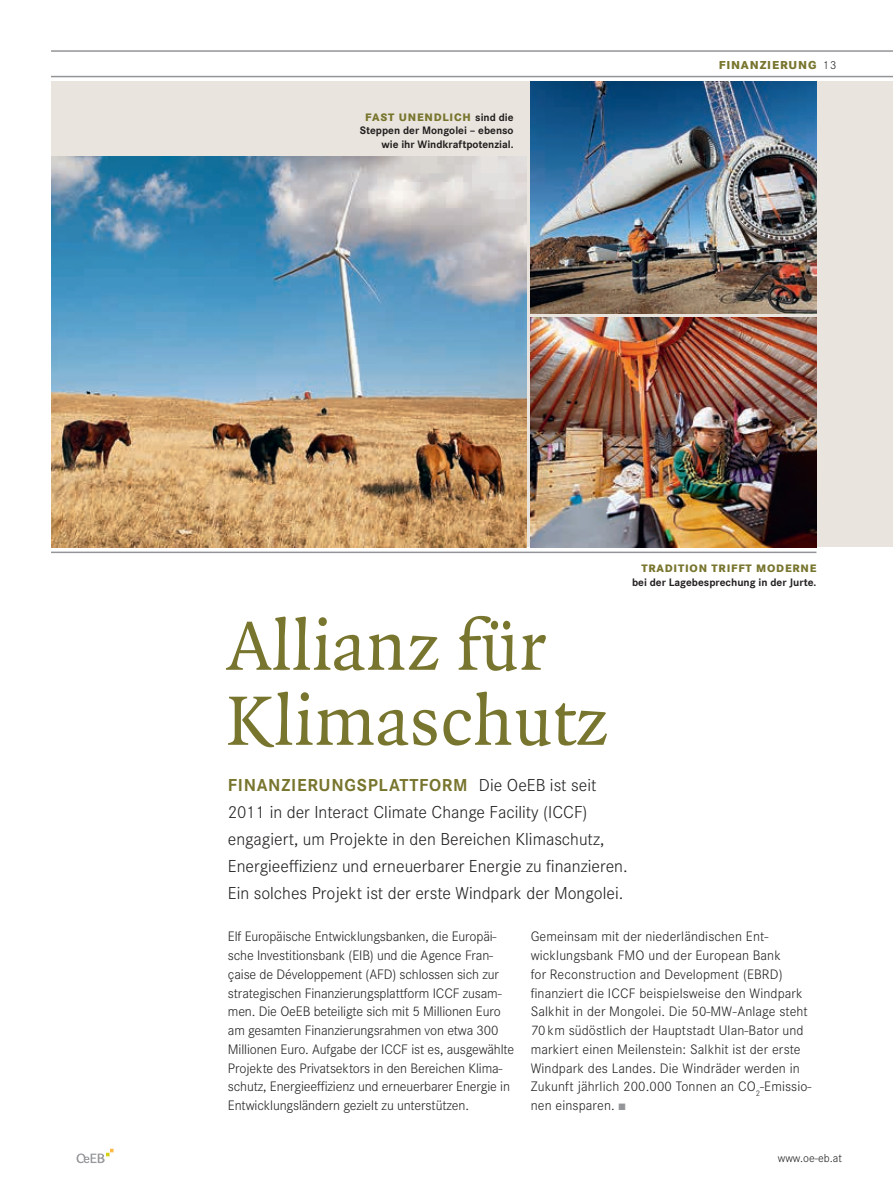
<style>
.page{position:relative;width:893px;height:1191px;background:#fff}
.page>*{position:absolute;margin:0;border:0;box-sizing:border-box;transform-origin:0 0}
.t1{font:75px/75px "Quadraat";color:#78752e}
.t2{font:300 18px/27px "Corporate S";color:#231f20}
.t3{font:700 18px "Corporate S";color:#78752e}
.t4{font:300 14.25px/18.8px "Corporate S";letter-spacing:-.01em;color:#231f20}
.t5{font:300 14.25px/18.8px "Corporate S";letter-spacing:.01em;color:#231f20}
.t6{font:800 12px "Corporate S";letter-spacing:.07em;color:#78752e}
.t7{font:300 12px "Corporate S";color:#231f20}
.t8{font:700 11.25px/13.5px "Corporate S";color:#231f20;text-align:right}
.t9{font:800 11.25px "Corporate S";letter-spacing:.07em;color:#78752e}
.s1{font-weight:800;color:#78752e}
.s2{font-weight:300;color:#231f20}
.s3{font-family:"Quadraat";font-weight:400;color:#939598}
</style>
<div class="page">
<svg style="left:77px;top:1148px;width:37px;height:15px"></svg>
<div style="left:51px;top:82px;width:842px;height:465px;background:#e9e5de"></div>
<hr style="left:51px;top:50px;width:842px;height:2px;background:#939598">
<hr style="left:51px;top:76px;width:842px;height:1px;background:#939598">
<hr style="left:51px;top:551px;width:765px;height:2px;background:#939598">
<img style="left:51px;top:156px;width:475px;height:391px">
<img style="left:531px;top:82px;width:285px;height:231px">
<img style="left:531px;top:317px;width:285px;height:230px">
<p class="t8" style="left:360px;top:109px;width:155px"><span class="s1">FAST UNENDLICH</span> sind die<br>Steppen der Mongolei – ebenso wie ihr Windkraftpotenzial.</p>
<p class="t6" style="left:719px;top:55px;width:119px">FINANZIERUNG <span class="s2">13</span></p>
<p class="t9" style="left:641px;top:559px;width:177px">TRADITION TRIFFT MODERNE</p>
<p class="t8" style="left:632px;top:574px;width:186px">bei der Lagebesprechung in der Jurte.</p>
<h1 class="t1" style="left:226px;top:610px;width:385px">Allianz für<br>Klimaschutz</h1>
<p class="t3" style="left:228px;top:771px;width:22px">Finanzierungsplattform</p>
<p class="t2" style="left:228px;top:770px;width:401px;text-indent:251px">Die OeEB ist seit 2011 in der Interact Climate Change Facility (ICCF) engagiert, um Projekte in den Bereichen Klimaschutz, Energieeffizienz und erneuerbarer Energie zu finanzieren.<br>Ein solches Projekt ist der erste Windpark der Mongolei.</p>
<p class="t4" style="left:228px;top:926px;width:288px">Elf Europäische Entwicklungsbanken, die Europäi&shy;sche Investitionsbank (EIB) und die Agence Fran&shy;çaise de Développement (AFD) schlossen sich zur strategischen Finanzierungsplattform ICCF zusam&shy;men. Die OeEB beteiligte sich mit 5 Millionen Euro am gesamten Finanzierungsrahmen von etwa 300<br>Millionen Euro. Aufgabe der ICCF ist es, ausgewählte Projekte des Privatsektors in den Bereichen Klima&shy;schutz, Energieeffizienz und erneuerbarer Energie in Entwicklungsländern gezielt zu unterstützen.</p>
<p class="t5" style="left:531px;top:926px;width:282px">Gemeinsam mit der niederländischen Ent&shy;wicklungsbank FMO und der European Bank<br>for Reconstruction and Development (EBRD) finanziert die ICCF beispielsweise den Windpark Salkhit in der Mongolei. Die 50-MW-Anlage steht 70 km südöstlich der Hauptstadt Ulan-Bator und markiert einen Meilenstein: Salkhit ist der erste Windpark des Landes. Die Windräder werden in Zukunft jährlich 200.000 Tonnen an CO<sub>2</sub>-Emissio&shy;nen einsparen. <span class="s3">π</span></p>
<p class="t7" style="left:778px;top:1149px;width:66px">www.oe-eb.at</p>
</div>
